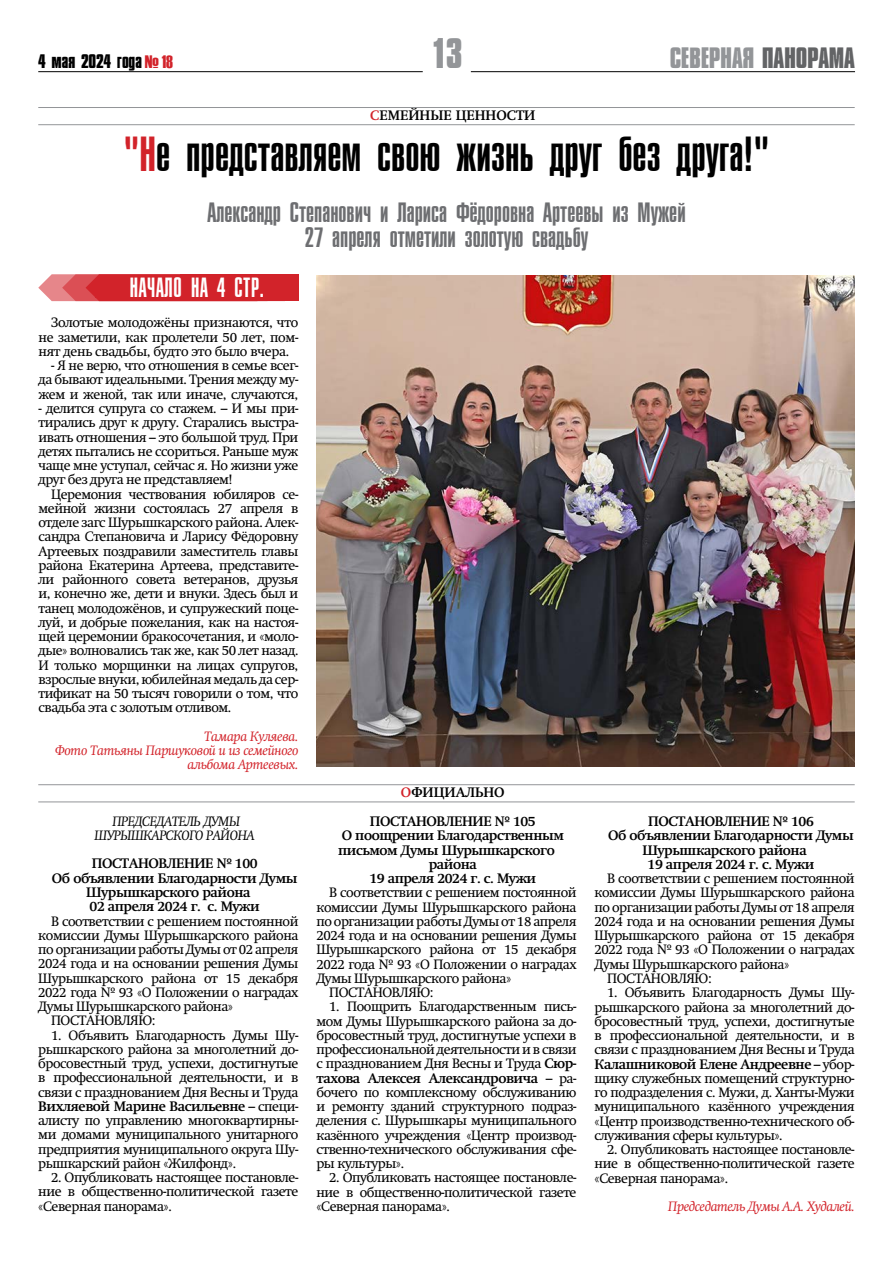
<style>
.page{position:relative;width:893px;height:1263px;background:#fff}
.page>*{position:absolute;margin:0;border:0;box-sizing:border-box;transform-origin:0 0}
.t1{font:45px "Zagolovok SP";color:#000}
.t2{font:700 39px "Compacta MT Cyrillic";color:#939598}
.t3{font:700 27px "Compacta MT Cyrillic";letter-spacing:-.01em;color:#939598}
.t4{font:25.5px/25.5px "Zagolovok SP";color:#6d6e71;text-align:center}
.t5{font:25.35px "Zagolovok SP";color:#fff;scale:.89 1}
.t6{font:700 18px "Compacta MT Cyrillic";letter-spacing:-.01em;color:#000}
.t7{font:13.5px/14.2px "Swift";letter-spacing:-.03em;color:#000;text-align:justify}
.t8{font:700 13.5px "Swift";letter-spacing:-.03em;color:#000}
.t9{font:italic 13.5px/14.2px "Swift";letter-spacing:-.02em;color:#d2232a;text-align:right}
.t10{font:italic 13.5px/14.2px "Swift";letter-spacing:-.03em;color:#000;text-align:center}
.t11{font:700 13.5px "Swift";color:#000}
.s1{font-family:"Haettenschweiler";font-weight:400;color:#d2232a}
.s2{color:#636466}
.s3{color:#d2232a}
.s4{font-weight:700}
</style>
<div class="page">
<hr style="left:38px;top:71px;width:385px;height:1px;background:#000">
<hr style="left:471px;top:71px;width:384px;height:1px;background:#000">
<hr style="left:38px;top:802px;width:817px;height:1px;background:#939598">
<hr style="left:38px;top:784px;width:817px;height:1px;background:#939598">
<img style="left:316px;top:275px;width:538px;height:491px">
<svg style="left:38px;top:274px;width:260px;height:27px;background:#da4e54"></svg>
<div style="left:95px;top:279px;width:203px;height:19px;background:#d2232a"></div>
<hr style="left:38px;top:124px;width:817px;height:1px;background:#939598">
<hr style="left:38px;top:107px;width:817px;height:1px;background:#939598">
<h3 class="t6" style="left:38px;top:50px;width:136px">4 мая 2024 года <span class="s1">№ 18</span></h3>
<h2 class="t2" style="left:431px;top:28px;width:34px">13</h2>
<h3 class="t3" style="left:670px;top:40px;width:186px">СЕВЕРНАЯ <span class="s2">ПАНОРАМА</span></h3>
<p class="t11" style="left:370px;top:107px;width:167px"><span class="s3">с</span>емейные ценности</p>
<h1 class="t1" style="left:123px;top:127px;width:648px"><span class="s3">«Н</span>е представляем свою жизнь друг без друга!»</h1>
<h3 class="t4" style="left:208px;top:200px;width:480px">Александр Степанович и Лариса Фёдоровна Артеевы из Мужей<br>27 апреля отметили золотую свадьбу</h3>
<h3 class="t5" style="left:130px;top:272px;width:152px">начало на 4 стр.</h3>
<p class="t7" style="left:38px;top:316px;width:261px;text-indent:13px">Золотые молодожёны признаются, что не заметили, как пролетели 50 лет, пом&shy;нят день свадьбы, будто это было вчера.</p>
<p class="t7" style="left:38px;top:358px;width:261px;text-indent:13px">- Я не верю, что отношения в семье всег&shy;да бывают идеальными. Трения между му&shy;жем и женой, так или иначе, случаются,</p>
<p class="t7" style="left:38px;top:401px;width:261px">- делится супруга со стажем. – И мы при&shy;тирались друг к другу. Старались выстра&shy;ивать отношения – это большой труд. При детях пытались не ссориться. Раньше муж чаще мне уступал, сейчас я. Но жизни уже друг без друга не представляем!</p>
<p class="t7" style="left:38px;top:487px;width:262px;text-indent:13px">Церемония чествования юбиляров се&shy;мейной жизни состоялась 27 апреля в отделе загс Шурышкарского района. Алек&shy;сандра Степановича и Ларису Фёдоровну Артеевых поздравили заместитель главы района Екатерина Артеева, представите&shy;ли районного совета ветеранов, друзья и, конечно же, дети и внуки. Здесь был и танец молодожёнов, и супружеский поце&shy;луй, и добрые пожелания, как на настоя&shy;щей церемонии бракосочетания, и «моло&shy;дые» волновались так же, как 50 лет назад.<br>И только морщинки на лицах супругов, взрослые внуки, юбилейная медаль да сер&shy;тификат на 50 тысяч говорили о том, что свадьба эта с золотым отливом.</p>
<p class="t9" style="left:55px;top:729px;width:245px">Тамара Куляева.<br>Фото Татьяны Паршуковой и из семейного альбома Артеевых.</p>
<p class="t10" style="left:95px;top:814px;width:162px">ПРЕДСЕДАТЕЛЬ ДУМЫ<br>ШУРЫШКАРСКОГО РАЙОНА</p>
<p class="t8" style="left:92px;top:856px;width:11px">ПОСТАНОВЛЕНИЕ</p>
<p class="t8" style="left:217px;top:856px;width:42px">№ 100</p>
<p class="t8" style="left:52px;top:870px;width:247px">Об объявлении Благодарности Думы</p>
<p class="t8" style="left:86px;top:884px;width:166px">Шурышкарского района</p>
<p class="t8" style="left:90px;top:898px;width:172px">02 апреля 2024 г. с. Мужи</p>
<p class="t7" style="left:51px;top:914px;width:249px">В соответствии с решением постоянной</p>
<p class="t7" style="left:38px;top:928px;width:262px">комиссии Думы Шурышкарского района</p>
<p class="t7" style="left:38px;top:942px;width:262px">по организации работы Думы от 02 апреля</p>
<p class="t7" style="left:38px;top:956px;width:262px">2024 года и на основании решения Думы</p>
<p class="t7" style="left:38px;top:971px;width:262px">Шурышкарского района от 15 декабря</p>
<p class="t7" style="left:38px;top:985px;width:262px">2022 года № 93 «О Положении о наградах</p>
<p class="t7" style="left:38px;top:999px;width:196px">Думы Шурышкарского района»</p>
<p class="t7" style="left:51px;top:1013px;width:106px">ПОСТАНОВЛЯЮ:</p>
<p class="t7" style="left:38px;top:1028px;width:262px;text-indent:13px">1. Объявить Благодарность Думы Шу&shy;рышкарского района за многолетний до&shy;бросовестный труд, успехи, достигнутые в профессиональной деятельности, и в связи с празднованием Дня Весны и Труда <span class="s4">Вихляевой Марине Васильевне</span> – специ&shy;алисту по управлению многоквартирны&shy;ми домами муниципального унитарного предприятия муниципального округа Шу&shy;рышкарский район «Жилфонд».</p>
<p class="t7" style="left:38px;top:1170px;width:262px;text-indent:13px">2. Опубликовать настоящее постановле&shy;ние в общественно-политической газете «Северная панорама».</p>
<p class="t11" style="left:401px;top:785px;width:105px"><span class="s3">о</span>фициально</p>
<p class="t8" style="left:370px;top:813px;width:11px">ПОСТАНОВЛЕНИЕ</p>
<p class="t8" style="left:495px;top:813px;width:42px">№ 105</p>
<p class="t8" style="left:342px;top:827px;width:224px">О поощрении Благодарственным</p>
<p class="t8" style="left:338px;top:842px;width:218px">письмом Думы Шурышкарского</p>
<p class="t8" style="left:429px;top:856px;width:50px">района</p>
<p class="t8" style="left:369px;top:870px;width:168px">19 апреля 2024 г. с. Мужи</p>
<p class="t7" style="left:329px;top:885px;width:249px">В соответствии с решением постоянной</p>
<p class="t7" style="left:316px;top:900px;width:262px">комиссии Думы Шурышкарского района</p>
<p class="t7" style="left:316px;top:914px;width:262px">по организации работы Думы от 18 апреля</p>
<p class="t7" style="left:316px;top:928px;width:262px">2024 года и на основании решения Думы</p>
<p class="t7" style="left:316px;top:942px;width:262px">Шурышкарского района от 15 декабря</p>
<p class="t7" style="left:316px;top:957px;width:262px">2022 года № 93 «О Положении о наградах</p>
<p class="t7" style="left:316px;top:971px;width:196px">Думы Шурышкарского района»</p>
<p class="t7" style="left:329px;top:985px;width:106px">ПОСТАНОВЛЯЮ:</p>
<p class="t7" style="left:316px;top:999px;width:262px;text-indent:13px">1. Поощрить Благодарственным пись&shy;мом Думы Шурышкарского района за до&shy;бросовестный труд, достигнутые успехи в профессиональной деятельности и в связи с празднованием Дня Весны и Труда <span class="s4">Сюр&shy;тахова Алексея Александровича</span> – ра&shy;бочего по комплексному обслуживанию и ремонту зданий структурного подраз&shy;деления с. Шурышкары муниципального казённого учреждения «Центр производ&shy;ственно-технического обслуживания сфе&shy;ры культуры».</p>
<p class="t7" style="left:316px;top:1171px;width:262px;text-indent:13px">2. Опубликовать настоящее постановле&shy;ние в общественно-политической газете «Северная панорама».</p>
<p class="t8" style="left:648px;top:813px;width:11px">ПОСТАНОВЛЕНИЕ</p>
<p class="t8" style="left:773px;top:813px;width:42px">№ 106</p>
<p class="t8" style="left:608px;top:828px;width:247px">Об объявлении Благодарности Думы</p>
<p class="t8" style="left:642px;top:842px;width:166px">Шурышкарского района</p>
<p class="t8" style="left:648px;top:856px;width:168px">19 апреля 2024 г. с. Мужи</p>
<p class="t7" style="left:607px;top:871px;width:249px">В соответствии с решением постоянной</p>
<p class="t7" style="left:594px;top:886px;width:262px">комиссии Думы Шурышкарского района</p>
<p class="t7" style="left:594px;top:900px;width:262px">по организации работы Думы от 18 апреля</p>
<p class="t7" style="left:594px;top:914px;width:262px">2024 года и на основании решения Думы</p>
<p class="t7" style="left:594px;top:928px;width:262px">Шурышкарского района от 15 декабря</p>
<p class="t7" style="left:594px;top:943px;width:262px">2022 года № 93 «О Положении о наградах</p>
<p class="t7" style="left:594px;top:957px;width:196px">Думы Шурышкарского района»</p>
<p class="t7" style="left:607px;top:971px;width:106px">ПОСТАНОВЛЯЮ:</p>
<p class="t7" style="left:594px;top:985px;width:262px;text-indent:13px">1. Объявить Благодарность Думы Шу&shy;рышкарского района за многолетний до&shy;бросовестный труд, успехи, достигнутые в профессиональной деятельности, и в связи с празднованием Дня Весны и Труда <span class="s4">Калашниковой Елене Андреевне</span> – убор&shy;щику служебных помещений структурно&shy;го подразделения с. Мужи, д. Ханты-Мужи муниципального казённого учреждения «Центр производственно-технического об&shy;служивания сферы культуры».</p>
<p class="t7" style="left:594px;top:1142px;width:262px;text-indent:13px">2. Опубликовать настоящее постановле&shy;ние в общественно-политической газете «Северная панорама».</p>
<p class="t9" style="left:668px;top:1199px;width:188px">Председатель Думы А.А. Худалей.</p>
</div>
